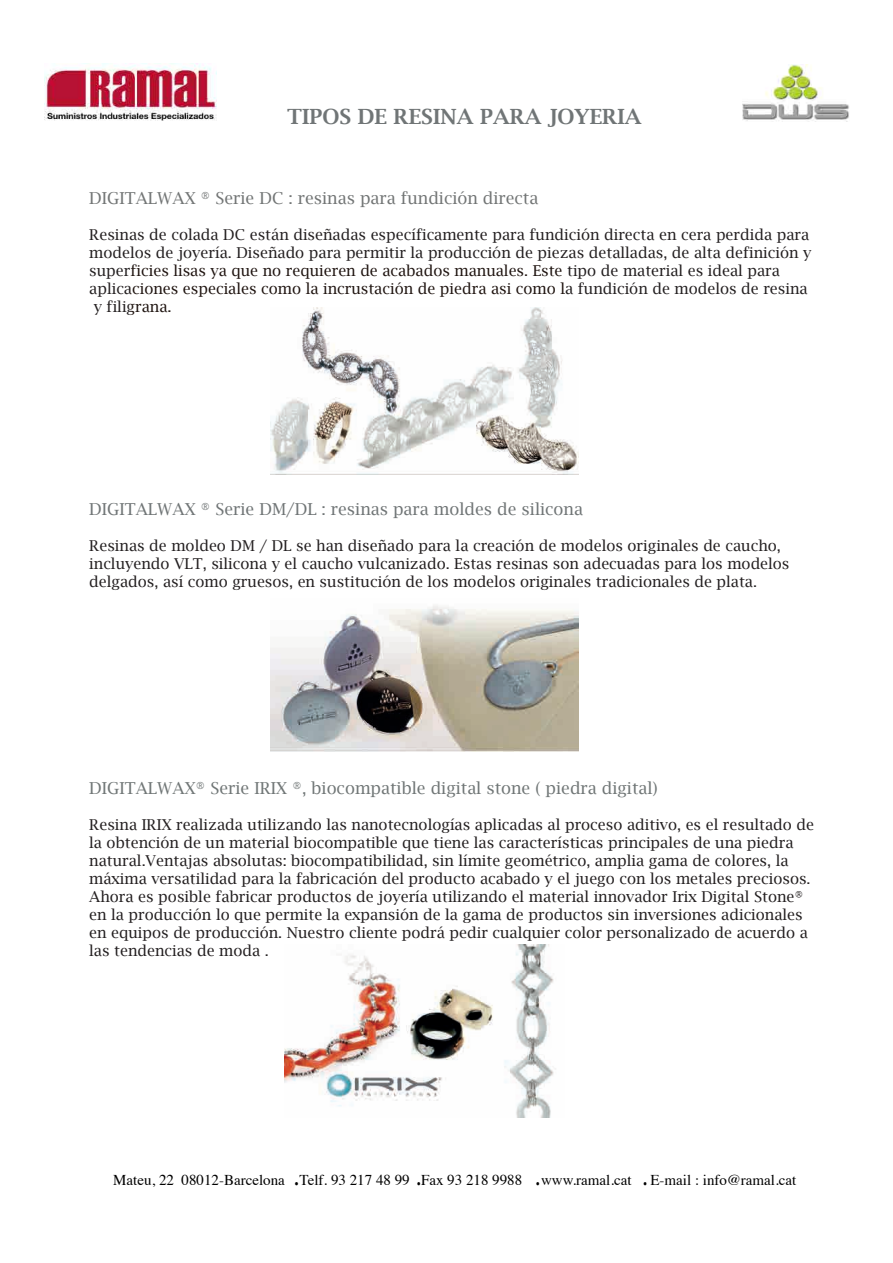
<style>
.page{position:relative;width:893px;height:1263px;background:#fff}
.page>*{position:absolute;margin:0;border:0;box-sizing:border-box;transform-origin:0 0}
.t1{font:600 21px "Lucida Bright";color:#707576}
.t2{font:700 21px "Times New Roman";color:#000;scale:.78 1}
.t3{font:700 21px "Times New Roman";color:#000;scale:.82 1}
.t4{font:16.5px "Lucida Bright";color:#707676}
.t5{font:16.5px "Lucida Bright";color:#707576}
.t6{font:16.5px "Lucida Bright";color:#727575}
.t7{font:15px/18px "Lucida Bright";color:#231f20}
.t8{font:15px "Times";color:#000}
</style>
<div class="page">
<img style="left:44px;top:63px;width:173px;height:58px">
<img style="left:742px;top:65px;width:107px;height:57px">
<img style="left:285px;top:945px;width:271px;height:173px">
<img style="left:271px;top:307px;width:307px;height:168px">
<img style="left:270px;top:605px;width:308px;height:147px">
<h1 class="t1" style="left:287px;top:104px;width:356px">TIPOS DE RESINA PARA JOYERIA</h1>
<p class="t6" style="left:89px;top:189px;width:451px">DIGITALWAX ® Serie DC : resinas para fundición directa</p>
<p class="t7" style="left:89px;top:226px;width:721px">Resinas de colada DC están diseñadas específicamente para fundición directa en cera perdida para</p>
<p class="t7" style="left:89px;top:244px;width:724px">modelos de joyería. Diseñado para permitir la producción de piezas detalladas, de alta definición y</p>
<p class="t7" style="left:89px;top:262px;width:692px">superficies lisas ya que no requieren de acabados manuales. Este tipo de material es ideal para</p>
<p class="t7" style="left:89px;top:280px;width:720px">aplicaciones especiales como la incrustación de piedra asi como la fundición de modelos de resina</p>
<p class="t7" style="left:94px;top:298px;width:79px">y filigrana.</p>
<p class="t5" style="left:89px;top:500px;width:495px">DIGITALWAX ® Serie DM/DL : resinas para moldes de silicona</p>
<p class="t7" style="left:89px;top:537px;width:702px">Resinas de moldeo DM / DL se han diseñado para la creación de modelos originales de caucho, incluyendo VLT, silicona y el caucho vulcanizado. Estas resinas son adecuadas para los modelos delgados, así como gruesos, en sustitución de los modelos originales tradicionales de plata.</p>
<p class="t4" style="left:89px;top:779px;width:570px">DIGITALWAX® Serie IRIX ®, biocompatible digital stone ( piedra digital)</p>
<p class="t7" style="left:89px;top:816px;width:726px">Resina IRIX realizada utilizando las nanotecnologías aplicadas al proceso aditivo, es el resultado de la obtención de un material biocompatible que tiene las características principales de una piedra natural.Ventajas absolutas: biocompatibilidad, sin límite geométrico, amplia gama de colores, la máxima versatilidad para la fabricación del producto acabado y el juego con los metales preciosos.<br>Ahora es posible fabricar productos de joyería utilizando el material innovador Irix Digital Stone® en la producción lo que permite la expansión de la gama de productos sin inversiones adicionales en equipos de producción. Nuestro cliente podrá pedir cualquier color personalizado de acuerdo a las tendencias de moda .</p>
<p class="t8" style="left:113px;top:1166px;width:411px">Mateu, 22 08012-Barcelona Telf. 93 217 48 99 Fax 93 218 9988</p>
<p class="t8" style="left:541px;top:1166px;width:257px">www.ramal.cat E-mail : info@ramal.cat</p>
<h1 class="t3" style="left:295px;top:1163px;width:7px">.</h1>
<h1 class="t2" style="left:417px;top:1163px;width:7px">.</h1>
<h1 class="t2" style="left:536px;top:1163px;width:7px">.</h1>
<h1 class="t2" style="left:643px;top:1163px;width:7px">.</h1>
</div>
